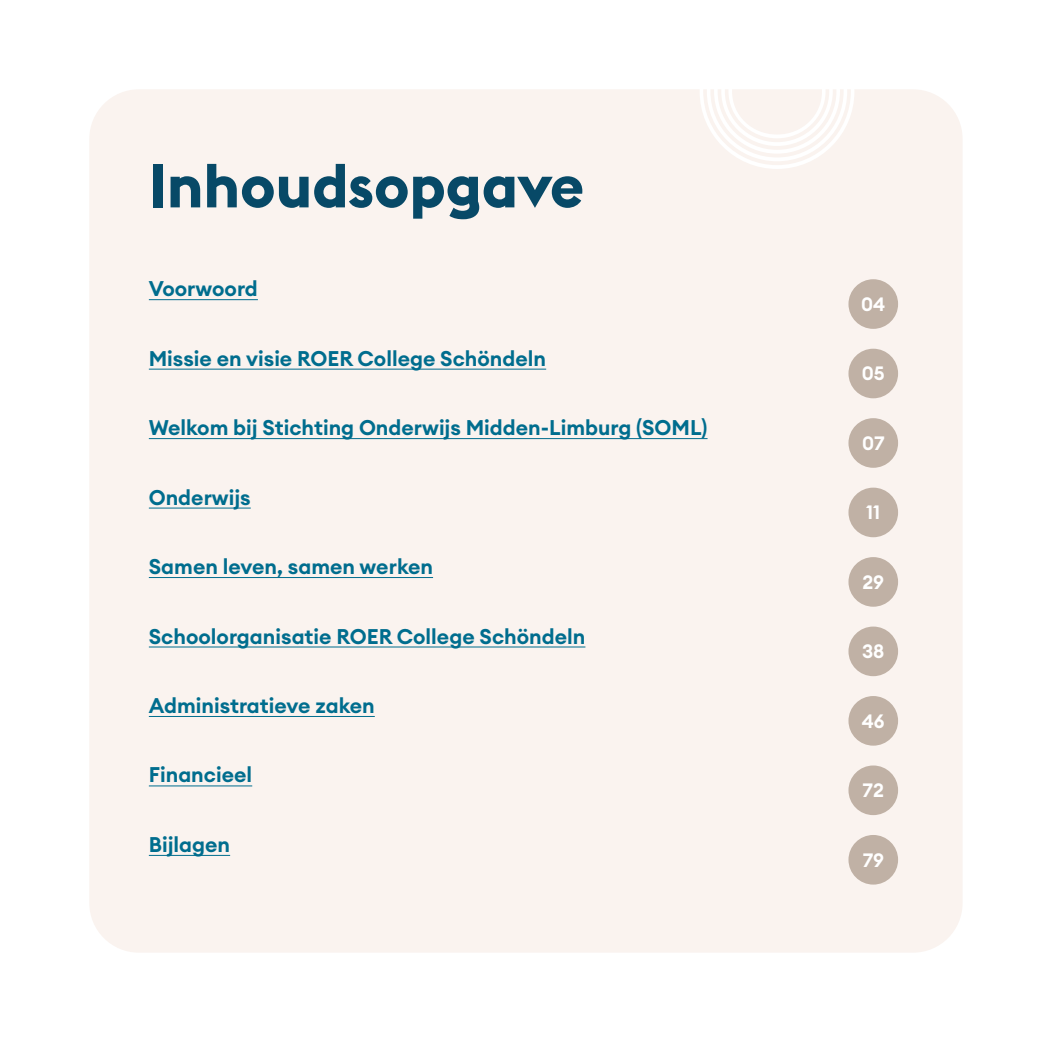
<style>
.page{position:relative;width:1042px;height:1042px;background:#fff}
.page>*{position:absolute;margin:0;border:0;box-sizing:border-box;transform-origin:0 0}
.t1{font:700 61.25px "Euclid BP";color:#074967}
.t2{font:600 21px "Euclid Circular A";color:#006d8e}
.t3{font:600 19.07px "Euclid Circular A";color:#fff}
</style>
<div class="page">
<div style="left:89px;top:89px;width:873px;height:863px;background:#faf3ef;border-radius:50px"></div>
<hr style="left:149px;top:299px;width:109px;height:1px;background:#006d8e">
<div style="left:848px;top:279px;width:50px;height:50px;background:#c0b1a5;border-radius:50%"></div>
<hr style="left:149px;top:369px;width:397px;height:1px;background:#006d8e">
<div style="left:848px;top:349px;width:50px;height:49px;background:#c0b1a5;border-radius:50%"></div>
<hr style="left:149px;top:438px;width:558px;height:1px;background:#006d8e">
<div style="left:848px;top:418px;width:50px;height:50px;background:#c0b1a5;border-radius:50%"></div>
<hr style="left:149px;top:508px;width:102px;height:1px;background:#006d8e">
<div style="left:848px;top:488px;width:50px;height:49px;background:#c0b1a5;border-radius:50%"></div>
<hr style="left:149px;top:577px;width:284px;height:1px;background:#006d8e">
<div style="left:848px;top:557px;width:50px;height:50px;background:#c0b1a5;border-radius:50%"></div>
<hr style="left:149px;top:647px;width:436px;height:1px;background:#006d8e">
<div style="left:848px;top:626px;width:50px;height:50px;background:#c0b1a5;border-radius:50%"></div>
<hr style="left:149px;top:716px;width:226px;height:1px;background:#006d8e">
<div style="left:848px;top:696px;width:50px;height:49px;background:#c0b1a5;border-radius:50%"></div>
<hr style="left:149px;top:785px;width:103px;height:1px;background:#006d8e">
<div style="left:848px;top:765px;width:50px;height:50px;background:#c0b1a5;border-radius:50%"></div>
<hr style="left:149px;top:855px;width:81px;height:1px;background:#006d8e">
<div style="left:848px;top:835px;width:50px;height:49px;background:#c0b1a5;border-radius:50%"></div>
<svg style="left:700px;top:89px;width:154px;height:80px"></svg>
<h1 class="t1" style="left:149px;top:147px;width:437px">Inhoudsopgave</h1>
<p class="t2" style="left:149px;top:275px;width:111px">Voorwoord</p>
<p class="t2" style="left:149px;top:345px;width:399px">Missie en visie ROER College Schöndeln</p>
<p class="t2" style="left:149px;top:414px;width:560px">Welkom bij Stichting Onderwijs Midden-Limburg (SOML)</p>
<p class="t2" style="left:149px;top:483px;width:103px">Onderwijs</p>
<p class="t2" style="left:149px;top:553px;width:286px">Samen leven, samen werken</p>
<p class="t2" style="left:149px;top:622px;width:438px">Schoolorganisatie ROER College Schöndeln</p>
<p class="t2" style="left:149px;top:692px;width:227px">Administratieve zaken</p>
<p class="t2" style="left:149px;top:761px;width:105px">Financieel</p>
<p class="t2" style="left:149px;top:831px;width:83px">Bijlagen</p>
<p class="t3" style="left:861px;top:292px;width:26px">04</p>
<p class="t3" style="left:862px;top:361px;width:24px">05</p>
<p class="t3" style="left:862px;top:431px;width:24px">07</p>
<p class="t3" style="left:866px;top:500px;width:16px">11</p>
<p class="t3" style="left:862px;top:569px;width:23px">29</p>
<p class="t3" style="left:862px;top:639px;width:24px">38</p>
<p class="t3" style="left:862px;top:708px;width:25px">46</p>
<p class="t3" style="left:862px;top:778px;width:23px">72</p>
<p class="t3" style="left:862px;top:847px;width:23px">79</p>
</div>
